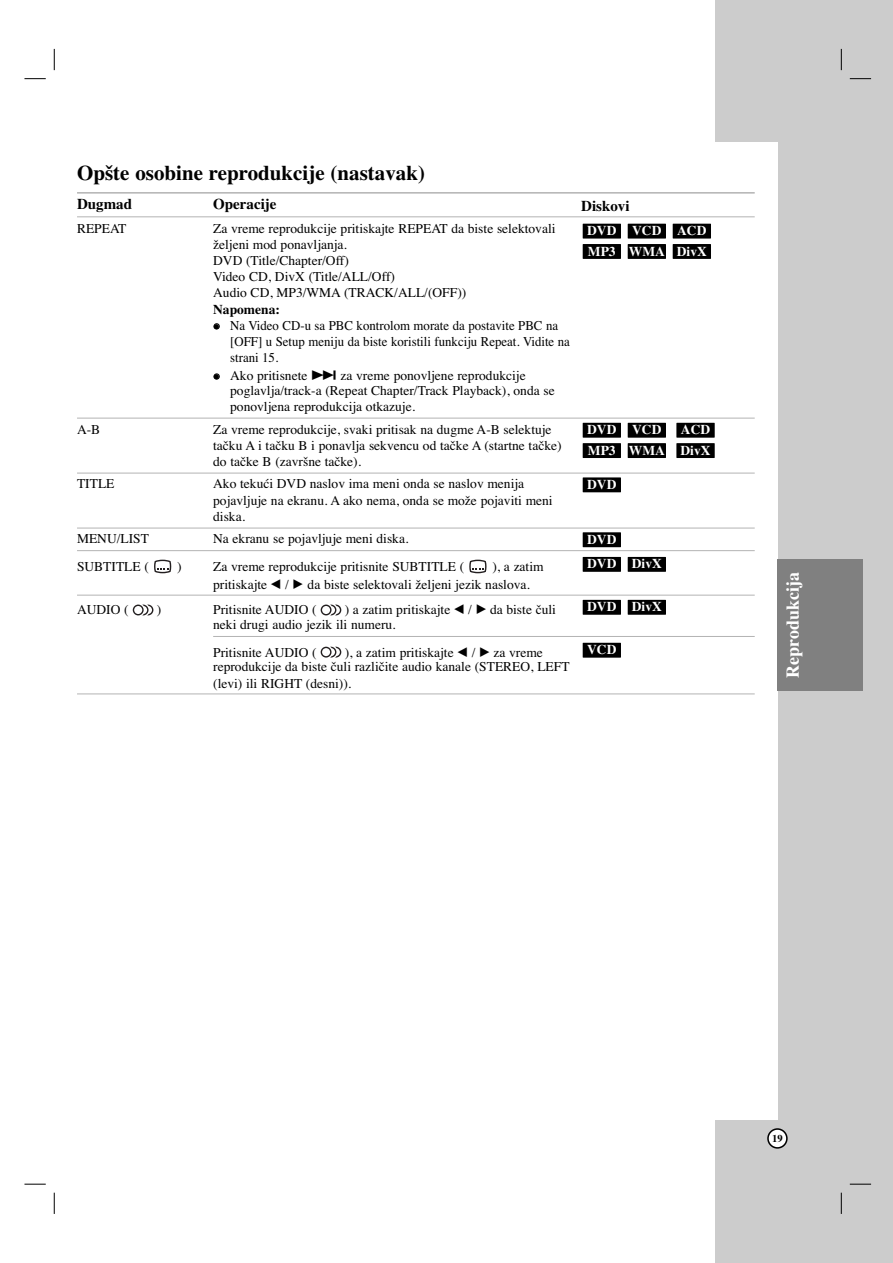
<style>
.page{position:relative;width:893px;height:1263px;background:#fff}
.page>*{position:absolute;margin:0;border:0;box-sizing:border-box;transform-origin:0 0}
.t1{font:700 21px "Times CE";color:#000}
.t2{font:700 18px "Times CE";color:#fff}
.t3{font:700 15px "Times CE";color:#000}
.t4{font:13.5px/16.2px "Times CE";color:#000}
.t5{font:13.5px/16.2px "Times CE";color:#000;scale:.95 1}
.t6{font:700 13.5px "Times CE";color:#fff}
.t7{font:700 13.5px "Times CE";color:#000}
.t8{font:700 10.5px "Times CE";color:#000}
.s1{font-family:"Sony PS Common"}
</style>
<div class="page">
<div style="left:715px;top:0;width:177px;height:1263px;background:#ccc"></div>
<div style="left:640px;top:142px;width:137px;height:978px;background:#fff"></div>
<svg style="left:767px;top:1128px;width:20px;height:21px"></svg>
<div style="left:777px;top:559px;width:85px;height:132px;background:#808080"></div>
<svg style="left:54px;top:49px;width:1px;height:21px"></svg>
<svg style="left:840px;top:49px;width:1px;height:21px"></svg>
<svg style="left:54px;top:1193px;width:1px;height:21px"></svg>
<svg style="left:840px;top:1193px;width:1px;height:21px"></svg>
<svg style="left:24px;top:78px;width:22px;height:1px"></svg>
<svg style="left:849px;top:78px;width:22px;height:1px"></svg>
<svg style="left:24px;top:1184px;width:22px;height:1px"></svg>
<svg style="left:849px;top:1184px;width:22px;height:1px"></svg>
<hr style="left:77px;top:192px;width:677px;height:2px;background:#b3b3b3">
<hr style="left:77px;top:216px;width:677px;height:1px;background:#b3b3b3">
<hr style="left:77px;top:418px;width:677px;height:1px;background:#b3b3b3">
<hr style="left:77px;top:473px;width:677px;height:1px;background:#b3b3b3">
<hr style="left:77px;top:528px;width:677px;height:1px;background:#b3b3b3">
<hr style="left:77px;top:550px;width:677px;height:1px;background:#b3b3b3">
<hr style="left:77px;top:595px;width:677px;height:1px;background:#b3b3b3">
<hr style="left:213px;top:636px;width:541px;height:1px;background:#b3b3b3">
<hr style="left:77px;top:694px;width:677px;height:1px;background:#b3b3b3">
<svg style="left:324px;top:646px;width:18px;height:8px"></svg>
<svg style="left:320px;top:647px;width:21px;height:11px"></svg>
<svg style="left:324px;top:604px;width:18px;height:12px"></svg>
<svg style="left:320px;top:605px;width:21px;height:10px"></svg>
<svg style="left:132px;top:604px;width:22px;height:12px"></svg>
<svg style="left:133px;top:605px;width:20px;height:10px"></svg>
<svg style="left:474px;top:559px;width:13px;height:15px"></svg>
<svg style="left:469px;top:560px;width:17px;height:13px"></svg>
<svg style="left:154px;top:560px;width:17px;height:13px"></svg>
<div style="left:582px;top:643px;width:39px;height:15px;background:#000"></div>
<div style="left:627px;top:600px;width:39px;height:15px;background:#000"></div>
<div style="left:582px;top:600px;width:39px;height:15px;background:#000"></div>
<div style="left:627px;top:557px;width:39px;height:15px;background:#000"></div>
<div style="left:582px;top:557px;width:39px;height:15px;background:#000"></div>
<div style="left:582px;top:532px;width:39px;height:15px;background:#000"></div>
<div style="left:582px;top:477px;width:39px;height:15px;background:#000"></div>
<div style="left:676px;top:443px;width:38px;height:15px;background:#000"></div>
<div style="left:627px;top:443px;width:39px;height:15px;background:#000"></div>
<div style="left:582px;top:443px;width:39px;height:15px;background:#000"></div>
<div style="left:676px;top:423px;width:38px;height:15px;background:#000"></div>
<div style="left:627px;top:423px;width:39px;height:15px;background:#000"></div>
<div style="left:582px;top:423px;width:39px;height:15px;background:#000"></div>
<div style="left:672px;top:244px;width:39px;height:15px;background:#000"></div>
<div style="left:627px;top:244px;width:39px;height:15px;background:#000"></div>
<div style="left:582px;top:244px;width:39px;height:15px;background:#000"></div>
<div style="left:672px;top:224px;width:39px;height:15px;background:#000"></div>
<div style="left:627px;top:224px;width:39px;height:15px;background:#000"></div>
<div style="left:582px;top:224px;width:39px;height:15px;background:#000"></div>
<h1 class="t1" style="left:77px;top:165px;width:349px">Opšte osobine reprodukcije (nastavak)</h1>
<p class="t3" style="left:77px;top:199px;width:57px">Dugmad</p>
<p class="t3" style="left:213px;top:199px;width:65px">Operacije</p>
<p class="t4" style="left:77px;top:221px;width:51px">REPEAT</p>
<p class="t4" style="left:213px;top:221px;width:344px">Za vreme reprodukcije pritiskajte REPEAT da biste selektovali željeni mod ponavljanja.<br>DVD (Title/Chapter/Off)<br>Video CD, DivX (Title/ALL/Off)<br>Audio CD, MP3/WMA (TRACK/ALL/(OFF))</p>
<p class="t7" style="left:213px;top:304px;width:68px">Napomena:</p>
<p class="t5" style="left:230px;top:318px;width:359px">Na Video CD-u sa PBC kontrolom morate da postavite PBC na [OFF] u Setup meniju da biste koristili funkciju Repeat. Vidite na strani 15.</p>
<p class="t4" style="left:230px;top:369px;width:326px;line-height:14.9px">Ako pritisnete <span class="s1">&gt;</span> za vreme ponovljene reprodukcije poglavlja/track-a (Repeat Chapter/Track Playback), onda se</p>
<p class="t4" style="left:230px;top:400px;width:186px">ponovljena reprodukcija otkazuje.</p>
<p class="t4" style="left:77px;top:422px;width:25px">A-B</p>
<p class="t4" style="left:213px;top:422px;width:350px">Za vreme reprodukcije, svaki pritisak na dugme A-B selektuje tačku A i tačku B i ponavlja sekvencu od tačke A (startne tačke) do tačke B (završne tačke).</p>
<p class="t4" style="left:77px;top:477px;width:39px">TITLE</p>
<p class="t4" style="left:213px;top:477px;width:341px">Ako tekući DVD naslov ima meni onda se naslov menija pojavljuje na ekranu. A ako nema, onda se može pojaviti meni diska.</p>
<p class="t4" style="left:77px;top:532px;width:73px">MENU/LIST</p>
<p class="t4" style="left:213px;top:532px;width:197px">Na ekranu se pojavljuje meni diska.</p>
<p class="t4" style="left:77px;top:559px;width:73px">SUBTITLE (</p>
<p class="t4" style="left:177px;top:559px;width:6px">)</p>
<p class="t4" style="left:213px;top:559px;width:253px">Za vreme reprodukcije pritisnite SUBTITLE (</p>
<p class="t4" style="left:213px;top:559px;width:332px;line-height:17.7px;text-indent:279px">), a zatim pritiskajte <span class="s1">b</span> / <span class="s1">B</span> da biste selektovali željeni jezik naslova.</p>
<p class="t4" style="left:213px;top:604px;width:344px;line-height:14.9px;text-indent:131px">) a zatim pritiskajte <span class="s1">b</span> / <span class="s1">B</span> da biste čuli neki drugi audio jezik ili numeru.</p>
<p class="t4" style="left:213px;top:645px;width:105px">Pritisnite AUDIO (</p>
<p class="t4" style="left:77px;top:603px;width:53px">AUDIO (</p>
<p class="t4" style="left:157px;top:603px;width:6px">)</p>
<p class="t4" style="left:213px;top:603px;width:105px">Pritisnite AUDIO (</p>
<p class="t4" style="left:213px;top:646px;width:358px;line-height:14.9px;text-indent:131px">), a zatim pritiskajte <span class="s1">b</span> / <span class="s1">B</span> za vreme reprodukcije da biste čuli različite audio kanale (STEREO, LEFT</p>
<p class="t4" style="left:213px;top:676px;width:139px">(levi) ili RIGHT (desni)).</p>
<p class="t3" style="left:581px;top:201px;width:50px">Diskovi</p>
<p class="t6" style="left:587px;top:226px;width:121px">DVD VCD ACD</p>
<p class="t6" style="left:588px;top:246px;width:120px">MP3 WMA DivX</p>
<p class="t6" style="left:587px;top:425px;width:76px">DVD VCD</p>
<p class="t6" style="left:681px;top:425px;width:31px">ACD</p>
<p class="t6" style="left:588px;top:446px;width:124px">MP3 WMA DivX</p>
<p class="t6" style="left:587px;top:480px;width:31px">DVD</p>
<p class="t6" style="left:587px;top:535px;width:31px">DVD</p>
<p class="t6" style="left:587px;top:559px;width:76px">DVD DivX</p>
<p class="t6" style="left:587px;top:602px;width:76px">DVD DivX</p>
<p class="t6" style="left:587px;top:645px;width:31px">VCD</p>
<h2 class="t2" style="left:786px;top:678px;width:107px;rotate:-90deg">Reprodukcija</h2>
<p class="t8" style="left:772px;top:1135px;width:12px">19</p>
</div>
